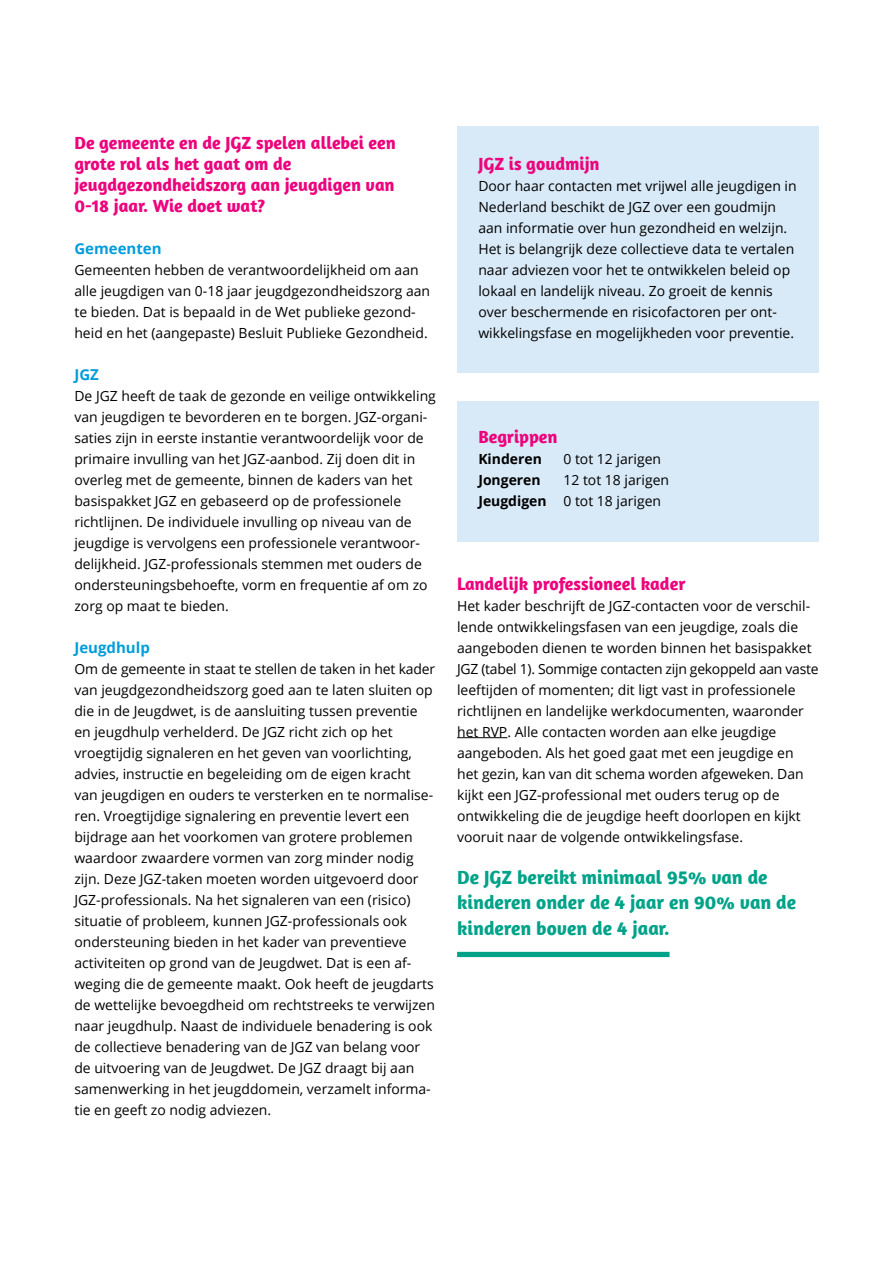
<style>
.page{position:relative;width:893px;height:1263px;background:#fff}
.page>*{position:absolute;margin:0;border:0;box-sizing:border-box;transform-origin:0 0}
.t1{font:700 19.5px/25.5px "Amaranth";color:#00a389}
.t2{font:700 18px/21px "Amaranth";color:#ed037c}
.t3{font:700 15px "Open Sans";color:#009ddc}
.t4{font:13.95px/21px "Open Sans";color:#000}
.t5{font:700 13.95px "Open Sans";color:#000}
.s1{font-weight:700}
</style>
<div class="page">
<div style="left:457px;top:126px;width:362px;height:247px;background:#d8e9f7"></div>
<div style="left:457px;top:401px;width:362px;height:140px;background:#d8e9f7"></div>
<div style="left:457px;top:952px;width:212px;height:5px;background:#00a389"></div>
<hr style="left:457px;top:737px;width:50px;height:1px;background:#000">
<p class="t2" style="left:74px;top:131px;width:323px">De gemeente en de JGZ spelen allebei een grote rol als het gaat om de jeugdgezondheidszorg aan jeugdigen van<br>0-18 jaar. Wie doet wat?</p>
<p class="t3" style="left:74px;top:238px;width:89px">Gemeenten</p>
<p class="t4" style="left:74px;top:259px;width:357px">Gemeenten hebben de verantwoordelijkheid om aan alle jeugdigen van 0-18 jaar jeugdgezondheidszorg aan te bieden. Dat is bepaald in de Wet publieke gezond&shy;heid en het (aangepaste) Besluit Publieke Gezondheid.</p>
<p class="t3" style="left:74px;top:364px;width:26px">JGZ</p>
<p class="t4" style="left:74px;top:385px;width:363px">De JGZ heeft de taak de gezonde en veilige ontwikkeling van jeugdigen te bevorderen en te borgen. JGZ-organi&shy;saties zijn in eerste instantie verantwoordelijk voor de primaire invulling van het JGZ-aanbod. Zij doen dit in overleg met de gemeente, binnen de kaders van het basispakket JGZ en gebaseerd op de professionele richtlijnen. De individuele invulling op niveau van de jeugdige is vervolgens een professionele verantwoor&shy;delijkheid. JGZ-professionals stemmen met ouders de ondersteuningsbehoefte, vorm en frequentie af om zo zorg op maat te bieden.</p>
<p class="t3" style="left:74px;top:637px;width:77px">Jeugdhulp</p>
<p class="t4" style="left:74px;top:658px;width:362px">Om de gemeente in staat te stellen de taken in het kader van jeugdgezondheidszorg goed aan te laten sluiten op die in de Jeugdwet, is de aansluiting tussen preventie en jeugdhulp verhelderd. De JGZ richt zich op het vroegtijdig signaleren en het geven van voorlichting, advies, instructie en begeleiding om de eigen kracht van jeugdigen en ouders te versterken en te normalise&shy;ren. Vroegtijdige signalering en preventie levert een bijdrage aan het voorkomen van grotere problemen waardoor zwaardere vormen van zorg minder nodig zijn. Deze JGZ-taken moeten worden uitgevoerd door JGZ-professionals. Na het signaleren van een (risico) situatie of probleem, kunnen JGZ-professionals ook ondersteuning bieden in het kader van preventieve activiteiten op grond van de Jeugdwet. Dat is een af&shy;weging die de gemeente maakt. Ook heeft de jeugdarts de wettelijke bevoegdheid om rechtstreeks te verwijzen naar jeugdhulp. Naast de individuele benadering is ook de collectieve benadering van de JGZ van belang voor de uitvoering van de Jeugdwet. De JGZ draagt bij aan samenwerking in het jeugddomein, verzamelt informa&shy;tie en geeft zo nodig adviezen.</p>
<p class="t2" style="left:478px;top:152px;width:123px">JGZ is goudmijn</p>
<p class="t4" style="left:478px;top:175px;width:320px">Door haar contacten met vrijwel alle jeugdigen in Nederland beschikt de JGZ over een goudmijn aan informatie over hun gezondheid en welzijn.<br>Het is belangrijk deze collectieve data te vertalen naar adviezen voor het te ontwikkelen beleid op lokaal en landelijk niveau. Zo groeit de kennis over beschermende en risicofactoren per ont&shy;wikkelingsfase en mogelijkheden voor preventie.</p>
<p class="t2" style="left:478px;top:425px;width:81px">Begrippen</p>
<p class="t5" style="left:478px;top:449px;width:65px">Kinderen</p>
<p class="t4" style="left:563px;top:448px;width:99px">0 tot 12 jarigen</p>
<p class="t5" style="left:478px;top:470px;width:64px">Jongeren</p>
<p class="t4" style="left:478px;top:469px;width:192px;text-indent:85px">12 tot 18 jarigen<br><span class="s1">Jeugdigen</span> 0 tot 18 jarigen</p>
<p class="t2" style="left:457px;top:572px;width:230px">Landelijk professioneel kader</p>
<p class="t4" style="left:457px;top:595px;width:363px">Het kader beschrijft de JGZ-contacten voor de verschil&shy;lende ontwikkelingsfasen van een jeugdige, zoals die aangeboden dienen te worden binnen het basispakket JGZ (tabel 1). Sommige contacten zijn gekoppeld aan vaste leeftijden of momenten; dit ligt vast in professionele richtlijnen en landelijke werkdocumenten, waaronder het RVP. Alle contacten worden aan elke jeugdige aangeboden. Als het goed gaat met een jeugdige en<br>het gezin, kan van dit schema worden afgeweken. Dan kijkt een JGZ-professional met ouders terug op de ontwikkeling die de jeugdige heeft doorlopen en kijkt vooruit naar de volgende ontwikkelingsfase.</p>
<h1 class="t1" style="left:457px;top:864px;width:340px">De JGZ bereikt minimaal 95% van de kinderen onder de 4 jaar en 90% van de kinderen boven de 4 jaar.</h1>
</div>
